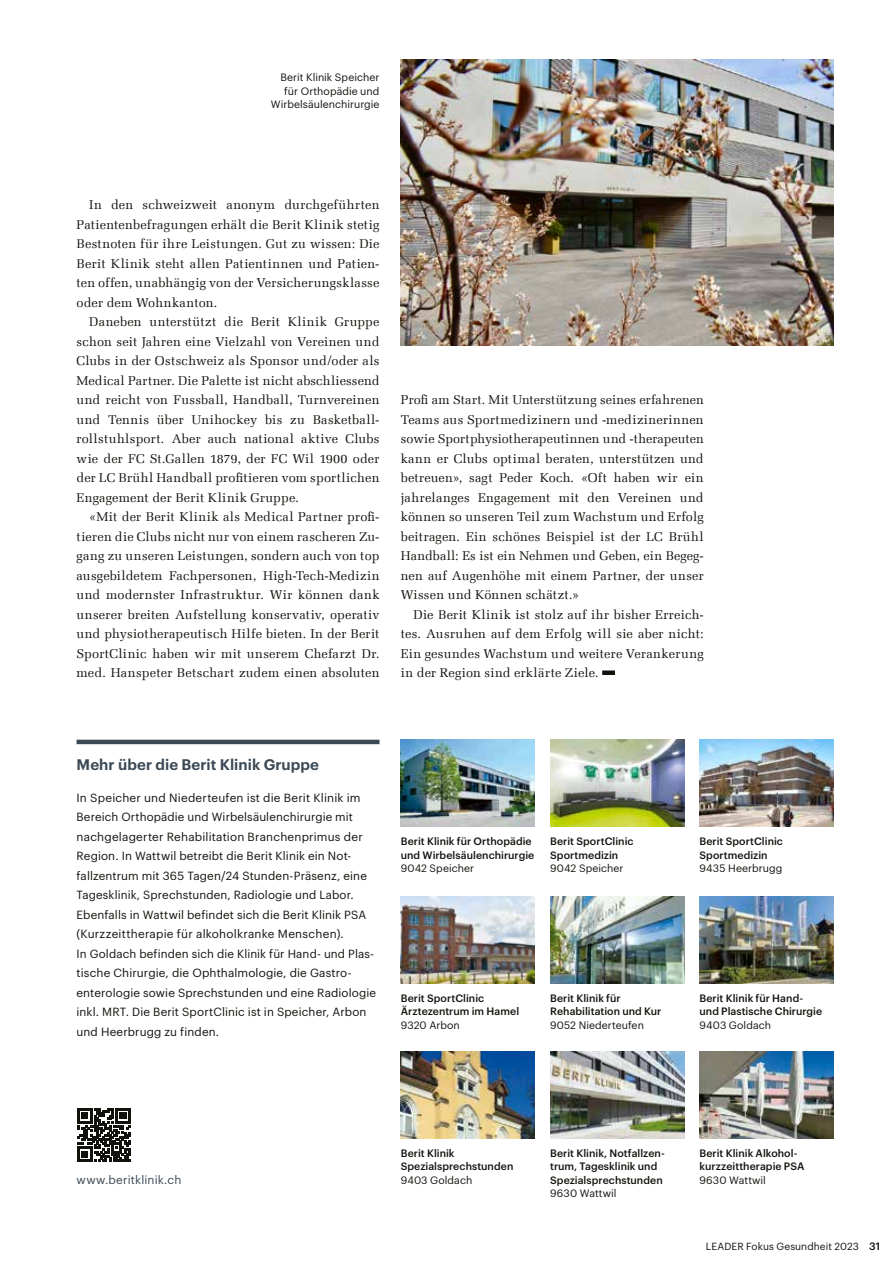
<style>
.page{position:relative;width:893px;height:1263px;background:#fff}
.page>*{position:absolute;margin:0;border:0;box-sizing:border-box;transform-origin:0 0}
.t1{font:600 15px "Graphik";letter-spacing:.005em;color:#3b4955}
.t2{font:12.75px/19.5px "Melior Com";letter-spacing:.015em;color:#12120d;text-align:justify}
.t3{font:11.7px/19.5px "Graphik";letter-spacing:.015em;color:#12120d}
.t4{font:11.7px "Graphik";letter-spacing:.01em;color:#3b4955}
.t5{font:500 10.5px/13.5px "Graphik";letter-spacing:.005em;color:#12120d}
.t6{font:10.5px/13.5px "Graphik";letter-spacing:.005em;color:#12120d;text-align:right}
.t7{font:10.2px "Graphik";letter-spacing:.01em;color:#12120d}
.s1{font-weight:500;font-size:10.5px}
</style>
<div class="page">
<div style="left:602px;top:670px;width:13px;height:5px;background:#12120d"></div>
<img style="left:400px;top:60px;width:434px;height:286px">
<img style="left:401px;top:740px;width:134px;height:87px">
<img style="left:401px;top:1051px;width:134px;height:87px">
<img style="left:550px;top:740px;width:134px;height:87px">
<img style="left:550px;top:1051px;width:134px;height:87px">
<img style="left:699px;top:740px;width:134px;height:87px">
<img style="left:699px;top:1051px;width:134px;height:87px">
<img style="left:550px;top:896px;width:134px;height:87px">
<img style="left:401px;top:896px;width:134px;height:87px">
<img style="left:699px;top:896px;width:134px;height:87px">
<hr style="left:77px;top:740px;width:302px;height:4px;background:#3b4955">
<svg style="left:77px;top:1108px;width:53px;height:54px"></svg>
<p class="t6" style="left:271px;top:70px;width:110px">Berit Klinik Speicher für Orthopädie und<br>Wirbelsäulenchirurgie</p>
<p class="t2" style="left:77px;top:195px;width:304px;text-indent:13px">In den schweizweit anonym durchgeführten Patientenbefragungen erhält die Berit Klinik stetig Bestnoten für ihre Leistungen. Gut zu wissen: Die Berit Klinik steht allen Patientinnen und Patien&shy;ten offen, unabhängig von der Versicherungsklasse oder dem Wohnkanton.</p>
<p class="t2" style="left:77px;top:312px;width:304px;text-indent:13px">Daneben unterstützt die Berit Klinik Gruppe schon seit Jahren eine Vielzahl von Vereinen und Clubs in der Ostschweiz als Sponsor und/oder als Medical Partner. Die Palette ist nicht abschliessend und reicht von Fussball, Handball, Turnvereinen und Tennis über Unihockey bis zu Basketball&shy;rollstuhlsport. Aber auch national aktive Clubs wie der FC St.Gallen 1879, der FC Wil 1900 oder der LC Brühl Handball profitieren vom sportlichen Engagement der Berit Klinik Gruppe.</p>
<p class="t2" style="left:77px;top:507px;width:304px;text-indent:13px">«Mit der Berit Klinik als Medical Partner profi&shy;tieren die Clubs nicht nur von einem rascheren Zu&shy;gang zu unseren Leistungen, sondern auch von top ausgebildetem Fachpersonen, High-Tech-Medizin und modernster Infrastruktur. Wir können dank unserer breiten Aufstellung konservativ, operativ und physiotherapeutisch Hilfe bieten. In der Berit SportClinic haben wir mit unserem Chefarzt Dr. med. Hanspeter Betschart zudem einen absoluten</p>
<p class="t2" style="left:401px;top:390px;width:304px">Profi am Start. Mit Unterstützung seines erfahrenen Teams aus Sportmedizinern und -medizinerinnen sowie Sportphysiotherapeutinnen und -therapeuten kann er Clubs optimal beraten, unterstützen und betreuen», sagt Peder Koch. «Oft haben wir ein jahrelanges Engagement mit den Vereinen und können so unseren Teil zum Wachstum und Erfolg beitragen. Ein schönes Beispiel ist der LC Brühl Handball: Es ist ein Nehmen und Geben, ein Begeg&shy;nen auf Augenhöhe mit einem Partner, der unser Wissen und Können schätzt.»</p>
<p class="t2" style="left:401px;top:604px;width:304px;text-indent:13px">Die Berit Klinik ist stolz auf ihr bisher Erreich&shy;tes. Ausruhen auf dem Erfolg will sie aber nicht:<br>Ein gesundes Wachstum und weitere Verankerung in der Region sind erklärte Ziele.</p>
<p class="t1" style="left:77px;top:753px;width:244px">Mehr über die Berit Klinik Gruppe</p>
<p class="t3" style="left:77px;top:786px;width:301px">In Speicher und Niederteufen ist die Berit Klinik im Bereich Orthopädie und Wirbelsäulenchirurgie mit nachgelagerter Rehabilitation Branchenprimus der Region. In Wattwil betreibt die Berit Klinik ein Not&shy;fallzentrum mit 365 Tagen/24 Stunden-Präsenz, eine Tagesklinik, Sprechstunden, Radiologie und Labor.<br>Ebenfalls in Wattwil befindet sich die Berit Klinik PSA (Kurzzeittherapie für alkoholkranke Menschen).<br>In Goldach befinden sich die Klinik für Hand- und Plas&shy;tische Chirurgie, die Ophthalmologie, die Gastro&shy;enterologie sowie Sprechstunden und eine Radiologie inkl. MRT. Die Berit SportClinic ist in Speicher, Arbon und Heerbrugg zu finden.</p>
<p class="t5" style="left:401px;top:834px;width:135px">Berit Klinik für Orthopädie und Wirbelsäulenchirurgie</p>
<p class="t6" style="left:401px;top:861px;width:75px">9042 Speicher</p>
<p class="t5" style="left:550px;top:834px;width:85px">Berit SportClinic<br>Sportmedizin</p>
<p class="t6" style="left:550px;top:861px;width:75px">9042 Speicher</p>
<p class="t5" style="left:401px;top:990px;width:120px">Berit SportClinic<br>Ärztezentrum im Hamel</p>
<p class="t6" style="left:401px;top:1017px;width:61px">9320 Arbon</p>
<p class="t5" style="left:550px;top:990px;width:113px">Berit Klinik für<br>Rehabilitation und Kur</p>
<p class="t6" style="left:550px;top:1017px;width:95px">9052 Niederteufen</p>
<p class="t5" style="left:699px;top:834px;width:85px">Berit SportClinic<br>Sportmedizin</p>
<p class="t6" style="left:699px;top:861px;width:84px">9435 Heerbrugg</p>
<p class="t5" style="left:699px;top:990px;width:124px">Berit Klinik für Hand&shy;und Plastische Chirurgie</p>
<p class="t6" style="left:699px;top:1017px;width:73px">9403 Goldach</p>
<p class="t4" style="left:77px;top:1170px;width:106px">www.beritklinik.ch</p>
<p class="t5" style="left:401px;top:1145px;width:114px">Berit Klinik<br>Spezialsprechstunden</p>
<p class="t6" style="left:401px;top:1172px;width:73px">9403 Goldach</p>
<p class="t5" style="left:550px;top:1145px;width:116px">Berit Klinik, Notfallzen&shy;trum, Tagesklinik und<br>Spezialsprechstunden</p>
<p class="t6" style="left:550px;top:1186px;width:68px">9630 Wattwil</p>
<p class="t5" style="left:699px;top:1145px;width:106px">Berit Klinik Alkohol&shy;kurzzeittherapie PSA</p>
<p class="t6" style="left:699px;top:1172px;width:68px">9630 Wattwil</p>
<p class="t7" style="left:706px;top:1239px;width:176px">LEADER Fokus Gesundheit 2023 <span class="s1">313</span></p>
</div>
